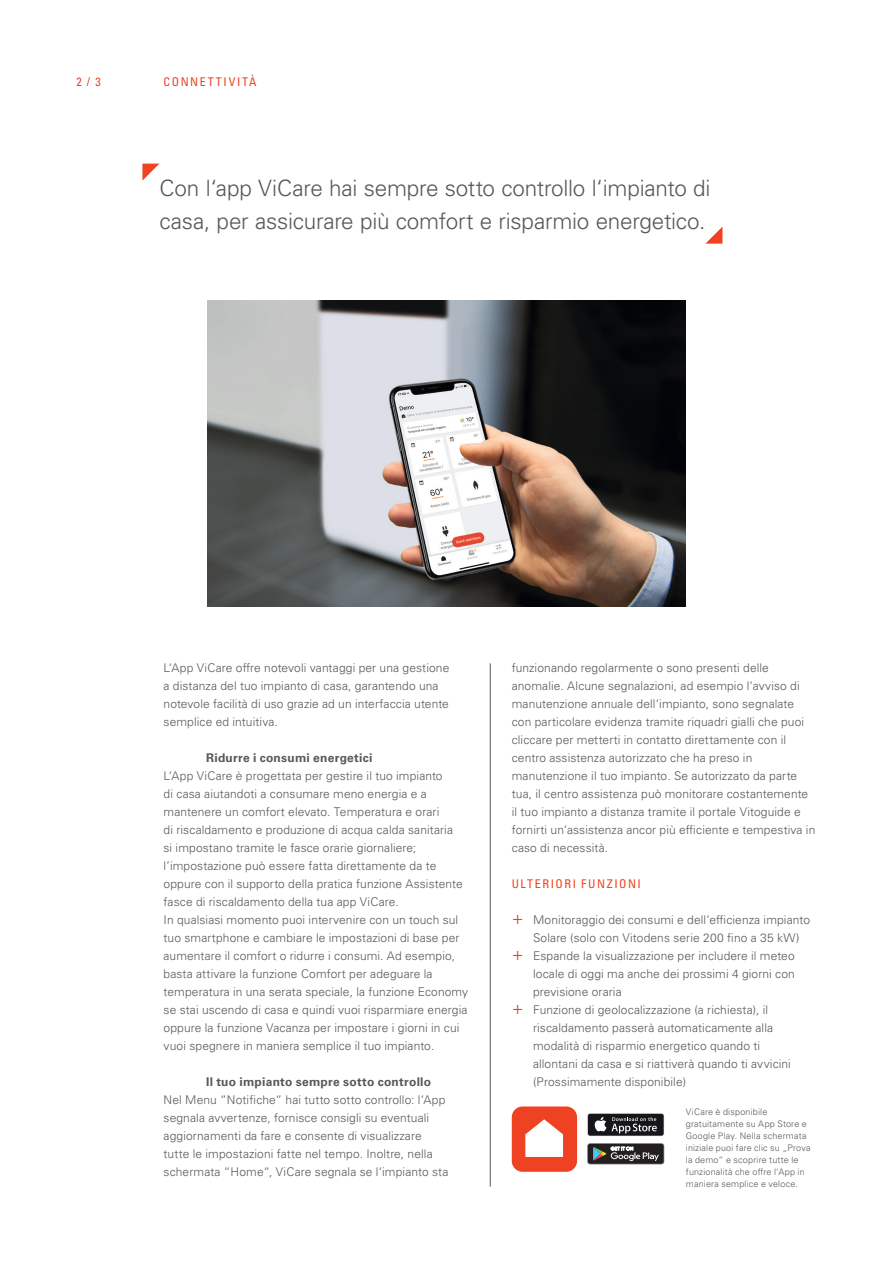
<style>
.page{position:relative;width:893px;height:1263px;background:#fff}
.page>*{position:absolute;margin:0;border:0;box-sizing:border-box;transform-origin:0 0}
.t1{font:300 22.5px/33px "Univers LTCYR 45";letter-spacing:-.01em;color:#57585a}
.t2{font:300 12px/18px "Univers LTCYR 45";letter-spacing:.01em;color:#57585a}
.t3{font:700 12px "Univers LTCYR 65";letter-spacing:.02em;color:#57585a}
.t4{font:condensed 12px "Univers LTCYR 57";letter-spacing:.13em;color:#ef4222}
.t5{font:300 9px/12px "Univers LTCYR 45";letter-spacing:.02em;color:#57585a}
.s1{font-size:18px;color:#ef4222}
</style>
<div class="page">
<img style="left:207px;top:301px;width:479px;height:306px">
<hr style="left:490px;top:663px;width:1px;height:524px;background:#57585a">
<svg style="left:142px;top:164px;width:17px;height:17px"></svg>
<svg style="left:705px;top:227px;width:17px;height:17px"></svg>
<div style="left:512px;top:1106px;width:65px;height:66px;background:#ef4222;border-radius:11px"></div>
<svg style="left:525px;top:1119px;width:38px;height:38px"></svg>
<svg style="left:587px;top:1113px;width:77px;height:23px"></svg>
<div style="left:588px;top:1114px;width:76px;height:21px;background:#17151a;border-radius:2px"></div>
<svg style="left:594px;top:1117px;width:63px;height:16px"></svg>
<svg style="left:587px;top:1143px;width:77px;height:21px;background:#4c4c4c"></svg>
<p class="t4" style="left:77px;top:74px;width:26px">2 / 3</p>
<p class="t4" style="left:164px;top:74px;width:9px">CONNETTIVIT</p>
<p class="t4" style="left:249px;top:74px;width:9px">À</p>
<h1 class="t1" style="left:159px;top:171px;width:552px">Con l‘app ViCare hai sempre sotto controllo l‘impianto di casa, per assicurare più comfort e risparmio energetico.</h1>
<p class="t2" style="left:164px;top:658px;width:287px">L‘App ViCare offre notevoli vantaggi per una gestione a distanza del tuo impianto di casa, garantendo una notevole facilità di uso grazie ad un interfaccia utente semplice ed intuitiva.</p>
<p class="t3" style="left:206px;top:749px;width:168px">Ridurre i consumi energetici</p>
<p class="t2" style="left:164px;top:766px;width:306px">L‘App ViCare è progettata per gestire il tuo impianto<br>di casa aiutandoti a consumare meno energia e a mantenere un comfort elevato. Temperatura e orari<br>di riscaldamento e produzione di acqua calda sanitaria<br>si impostano tramite le fasce orarie giornaliere; l’impostazione può essere fatta direttamente da te oppure con il supporto della pratica funzione Assistente fasce di riscaldamento della tua app ViCare.<br>In qualsiasi momento puoi intervenire con un touch sul tuo smartphone e cambiare le impostazioni di base per aumentare il comfort o ridurre i consumi. Ad esempio, basta attivare la funzione Comfort per adeguare la temperatura in una serata speciale, la funzione Economy se stai uscendo di casa e quindi vuoi risparmiare energia oppure la funzione Vacanza per impostare i giorni in cui vuoi spegnere in maniera semplice il tuo impianto.</p>
<p class="t3" style="left:206px;top:1073px;width:227px">Il tuo impianto sempre sotto controllo</p>
<p class="t2" style="left:164px;top:1090px;width:286px">Nel Menu “Notifiche“ hai tutto sotto controllo: l‘App segnala avvertenze, fornisce consigli su eventuali aggiornamenti da fare e consente di visualizzare tutte le impostazioni fatte nel tempo. Inoltre, nella schermata “Home“, ViCare segnala se l‘impianto sta</p>
<p class="t2" style="left:512px;top:658px;width:305px">funzionando regolarmente o sono presenti delle anomalie. Alcune segnalazioni, ad esempio l‘avviso di manutenzione annuale dell‘impianto, sono segnalate con particolare evidenza tramite riquadri gialli che puoi cliccare per metterti in contatto direttamente con il centro assistenza autorizzato che ha preso in manutenzione il tuo impianto. Se autorizzato da parte tua, il centro assistenza può monitorare costantemente il tuo impianto a distanza tramite il portale Vitoguide e fornirti un‘assistenza ancor più efficiente e tempestiva in caso di necessità.</p>
<p class="t4" style="left:512px;top:876px;width:110px">ULTE RIORI FUNZIONI</p>
<p class="t2" style="left:512px;top:910px;width:300px"><span class="s1">+</span> Monitoraggio dei consumi e dell‘efficienza impianto</p>
<p class="t2" style="left:533px;top:928px;width:268px">Solare (solo con Vitodens serie 200 fino a 35 kW)</p>
<p class="t2" style="left:512px;top:946px;width:285px"><span class="s1">+</span> Espande la visualizzazione per includere il meteo</p>
<p class="t2" style="left:533px;top:964px;width:263px">locale di oggi ma anche dei prossimi 4 giorni con</p>
<p class="t2" style="left:533px;top:982px;width:90px">previsione oraria</p>
<p class="t2" style="left:512px;top:1000px;width:258px"><span class="s1">+</span> Funzione di geolocalizzazione (a richiesta), il</p>
<p class="t2" style="left:533px;top:1018px;width:242px">riscaldamento passerà automaticamente alla</p>
<p class="t2" style="left:533px;top:1036px;width:229px">modalità di risparmio energetico quando ti</p>
<p class="t2" style="left:533px;top:1054px;width:259px">allontani da casa e si riattiverà quando ti avvicini</p>
<p class="t2" style="left:533px;top:1072px;width:154px">(Prossimamente disponibile)</p>
<p class="t5" style="left:686px;top:1105px;width:126px">ViCare è disponibile gratuitamente su App Store e<br>Google Play. Nella schermata iniziale puoi fare clic su „Prova la demo“ e scoprire tutte le funzionalità che offre l‘App in maniera semplice e veloce.</p>
</div>
